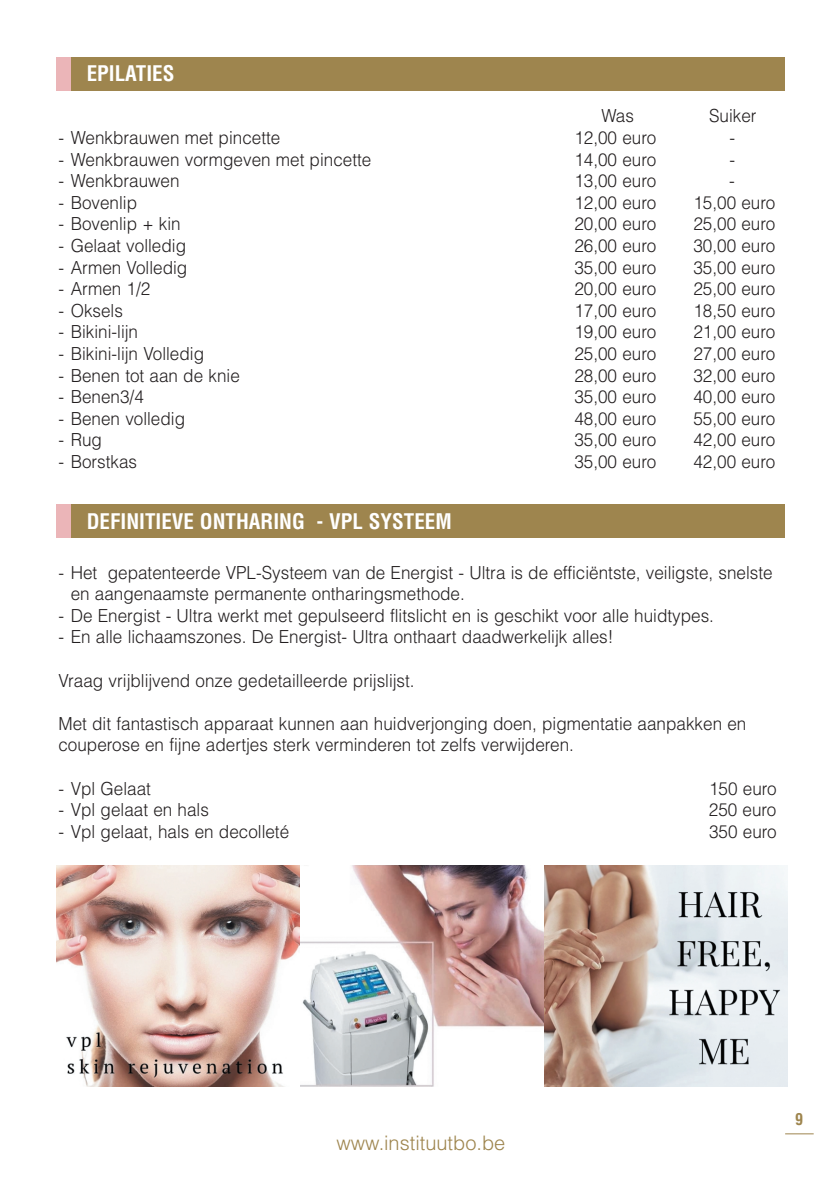
<style>
.page{position:relative;width:840px;height:1190px;background:#fff}
.page>*{position:absolute;margin:0;border:0;box-sizing:border-box;transform-origin:0 0}
.t1{font:700 condensed 21px "Helvetica";color:#fff}
.t2{font:300 20px "Helvetica";color:#9e854e}
.t3{font:300 18px/21.6px "Helvetica";color:#231f20;scale:.95 1}
.t4{font:700 condensed 16px "Helvetica";color:#9e854e}
</style>
<div class="page">
<svg style="left:785px;top:1134px;width:29px;height:1px"></svg>
<div style="left:56px;top:57px;width:729px;height:34px;background:#9e854e"></div>
<div style="left:56px;top:57px;width:15px;height:34px;background:#ebb5b8"></div>
<div style="left:56px;top:504px;width:729px;height:34px;background:#9e854e"></div>
<div style="left:56px;top:504px;width:15px;height:34px;background:#ebb5b8"></div>
<img style="left:57px;top:866px;width:243px;height:221px">
<img style="left:300px;top:866px;width:244px;height:221px">
<svg style="left:544px;top:866px;width:244px;height:221px;background:#c5bbb6"></svg>
<p class="t1" style="left:87px;top:66px;width:89px">EPILATIES</p>
<p class="t3" style="left:601px;top:106px;width:36px">Was</p>
<p class="t3" style="left:709px;top:106px;width:51px">Suiker</p>
<p class="t3" style="left:58px;top:129px;width:235px">- Wenkbrauwen met pincette</p>
<p class="t3" style="left:574px;top:129px;width:88px">12,00 euro</p>
<p class="t3" style="left:729px;top:129px;width:7px">-</p>
<p class="t3" style="left:58px;top:150px;width:331px">- Wenkbrauwen vormgeven met pincette</p>
<p class="t3" style="left:574px;top:150px;width:88px">14,00 euro</p>
<p class="t3" style="left:729px;top:150px;width:7px">-</p>
<p class="t3" style="left:58px;top:172px;width:129px">- Wenkbrauwen</p>
<p class="t3" style="left:574px;top:172px;width:88px">13,00 euro</p>
<p class="t3" style="left:729px;top:172px;width:7px">-</p>
<p class="t3" style="left:58px;top:193px;width:84px">- Bovenlip</p>
<p class="t3" style="left:574px;top:193px;width:88px">12,00 euro</p>
<p class="t3" style="left:693px;top:193px;width:88px">15,00 euro</p>
<p class="t3" style="left:58px;top:215px;width:130px">- Bovenlip + kin</p>
<p class="t3" style="left:574px;top:215px;width:88px">20,00 euro</p>
<p class="t3" style="left:693px;top:215px;width:88px">25,00 euro</p>
<p class="t3" style="left:58px;top:237px;width:136px">- Gelaat volledig</p>
<p class="t3" style="left:574px;top:237px;width:88px">26,00 euro</p>
<p class="t3" style="left:693px;top:237px;width:88px">30,00 euro</p>
<p class="t3" style="left:58px;top:258px;width:137px">- Armen Volledig</p>
<p class="t3" style="left:574px;top:258px;width:88px">35,00 euro</p>
<p class="t3" style="left:693px;top:258px;width:88px">35,00 euro</p>
<p class="t3" style="left:58px;top:280px;width:98px">- Armen 1/2</p>
<p class="t3" style="left:574px;top:280px;width:88px">20,00 euro</p>
<p class="t3" style="left:693px;top:280px;width:88px">25,00 euro</p>
<p class="t3" style="left:58px;top:301px;width:69px">- Oksels</p>
<p class="t3" style="left:574px;top:301px;width:88px">17,00 euro</p>
<p class="t3" style="left:693px;top:301px;width:88px">18,50 euro</p>
<p class="t3" style="left:58px;top:323px;width:85px">- Bikini-lijn</p>
<p class="t3" style="left:574px;top:323px;width:88px">19,00 euro</p>
<p class="t3" style="left:693px;top:323px;width:88px">21,00 euro</p>
<p class="t3" style="left:58px;top:345px;width:155px">- Bikini-lijn Volledig</p>
<p class="t3" style="left:574px;top:345px;width:88px">25,00 euro</p>
<p class="t3" style="left:693px;top:345px;width:88px">27,00 euro</p>
<p class="t3" style="left:58px;top:366px;width:192px">- Benen tot aan de knie</p>
<p class="t3" style="left:574px;top:366px;width:88px">28,00 euro</p>
<p class="t3" style="left:693px;top:366px;width:88px">32,00 euro</p>
<p class="t3" style="left:58px;top:388px;width:91px">- Benen3/4</p>
<p class="t3" style="left:574px;top:388px;width:88px">35,00 euro</p>
<p class="t3" style="left:693px;top:388px;width:88px">40,00 euro</p>
<p class="t3" style="left:58px;top:409px;width:135px">- Benen volledig</p>
<p class="t3" style="left:574px;top:409px;width:88px">48,00 euro</p>
<p class="t3" style="left:693px;top:409px;width:88px">55,00 euro</p>
<p class="t3" style="left:58px;top:431px;width:47px">- Rug</p>
<p class="t3" style="left:574px;top:431px;width:88px">35,00 euro</p>
<p class="t3" style="left:693px;top:431px;width:88px">42,00 euro</p>
<p class="t3" style="left:58px;top:453px;width:84px">- Borstkas</p>
<p class="t3" style="left:574px;top:453px;width:88px">35,00 euro</p>
<p class="t3" style="left:693px;top:453px;width:88px">42,00 euro</p>
<p class="t1" style="left:87px;top:513px;width:366px">DEFINITIEVE ONTHARING - VPL SYSTEEM</p>
<p class="t3" style="left:71px;top:563px;width:740px;text-indent:-12px">- Het gepatenteerde VPL-Systeem van de Energist - Ultra is de efficiëntste, veiligste, snelste en aangenaamste permanente ontharingsmethode.</p>
<p class="t3" style="left:58px;top:606px;width:692px">- De Energist - Ultra werkt met gepulseerd flitslicht en is geschikt voor alle huidtypes.</p>
<p class="t3" style="left:58px;top:628px;width:586px">- En alle lichaamszones. De Energist- Ultra onthaart daadwerkelijk alles!</p>
<p class="t3" style="left:58px;top:671px;width:376px">Vraag vrijblijvend onze gedetailleerde prijslijst.</p>
<p class="t3" style="left:58px;top:714px;width:726px">Met dit fantastisch apparaat kunnen aan huidverjonging doen, pigmentatie aanpakken en couperose en fijne adertjes sterk verminderen tot zelfs verwijderen.</p>
<p class="t3" style="left:58px;top:779px;width:99px">- Vpl Gelaat</p>
<p class="t3" style="left:709px;top:779px;width:73px">150 euro</p>
<p class="t3" style="left:58px;top:801px;width:160px">- Vpl gelaat en hals</p>
<p class="t3" style="left:709px;top:801px;width:73px">250 euro</p>
<p class="t3" style="left:58px;top:822px;width:244px">- Vpl gelaat, hals en decolleté</p>
<p class="t3" style="left:709px;top:822px;width:73px">350 euro</p>
<p class="t2" style="left:336px;top:1136px;width:170px">www.instituutbo.be</p>
<p class="t4" style="left:795px;top:1113px;width:9px">9</p>
</div>
